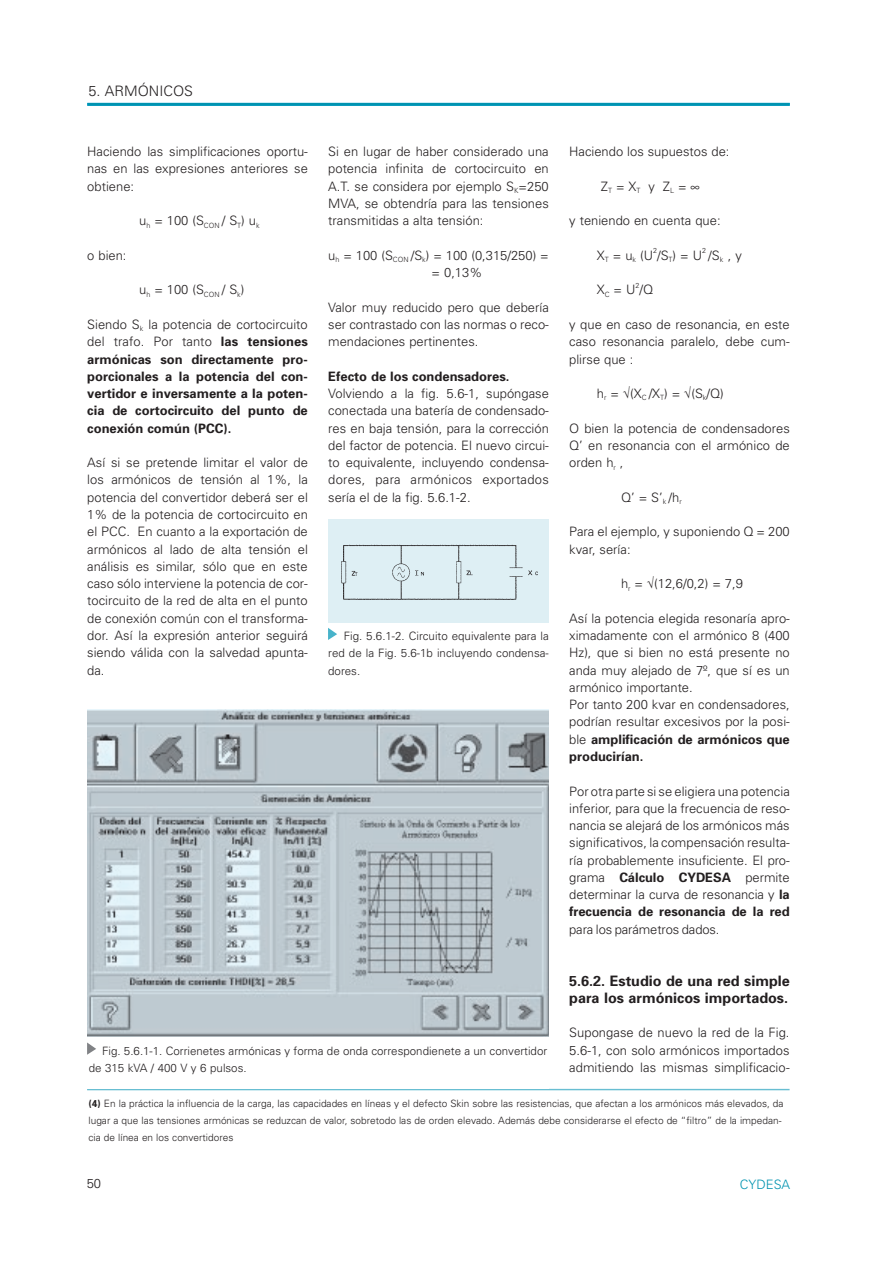
<style>
.page{position:relative;width:893px;height:1263px;background:#fff}
.page>*{position:absolute;margin:0;border:0;box-sizing:border-box;transform-origin:0 0}
.t1{font:700 14.4px/17.2px "Univers";color:#231f20}
.t2{font:300 14.4px "Univers";color:#231f20}
.t3{font:300 12.9px/17.2px "Univers";color:#231f20;text-align:justify}
.t4{font:700 12.9px/17.2px "Univers";color:#231f20;text-align:justify}
.t5{font:300 12.9px "Univers";color:#0093b0}
.t6{font:300 11.55px/17.2px "Univers";color:#231f20;text-align:justify}
.t7{font:300 10.05px/17.2px "Univers";color:#231f20}
.t8{font:300 7.2px "Univers";color:#231f20}
.s1{font-weight:300}
.s2{font-weight:700}
</style>
<div class="page">
<hr style="left:87px;top:103px;width:702px;height:3px;background:#0093b0">
<hr style="left:87px;top:1089px;width:702px;height:1px;background:#68bed2">
<img style="left:87px;top:710px;width:461px;height:327px">
<svg style="left:87px;top:1042px;width:9px;height:13px"></svg>
<div style="left:328px;top:519px;width:220px;height:104px;background:#deeff4"></div>
<img style="left:342px;top:544px;width:196px;height:56px">
<svg style="left:328px;top:628px;width:9px;height:12px"></svg>
<p class="t2" style="left:88px;top:85px;width:106px">5. ARMÓNICOS</p>
<p class="t3" style="left:87px;top:144px;width:222px">Haciendo las simplificaciones oportu&shy;nas en las expresiones anteriores se obtiene:</p>
<p class="t3" style="left:139px;top:213px;width:122px">u<sub>h</sub> = 100 (S<sub>CON</sub> / S<sub>T</sub>) u<sub>k</sub></p>
<p class="t3" style="left:87px;top:248px;width:41px">o bien:</p>
<p class="t3" style="left:139px;top:282px;width:107px">u<sub>h</sub> = 100 (S<sub>CON</sub> / S<sub>k</sub>)</p>
<p class="t4" style="left:87px;top:317px;width:222px"><span class="s1">Siendo S</span><sub>k</sub> <span class="s1">la potencia de cortocircuito del trafo. Por tanto</span> las tensiones armónicas son directamente pro&shy;porcionales a la potencia del con&shy;vertidor e inversamente a la poten&shy;cia de cortocircuito del punto de conexión común (PCC).</p>
<p class="t3" style="left:87px;top:455px;width:222px">Así si se pretende limitar el valor de los armónicos de tensión al 1%, la potencia del convertidor deberá ser el 1% de la potencia de cortocircuito en el PCC. En cuanto a la exportación de armónicos al lado de alta tensión el análisis es similar, sólo que en este caso sólo interviene la potencia de cor&shy;tocircuito de la red de alta en el punto de conexión común con el transforma&shy;dor. Así la expresión anterior seguirá siendo válida con la salvedad apunta&shy;da.</p>
<p class="t3" style="left:328px;top:144px;width:222px">Si en lugar de haber considerado una potencia infinita de cortocircuito en A.T. se considera por ejemplo S<sub>K</sub>=250<br>MVA, se obtendría para las tensiones transmitidas a alta tensión:</p>
<p class="t3" style="left:431px;top:248px;width:119px;text-indent:-103px">u<sub>h</sub> = 100 (S<sub>CON</sub> /S<sub>k</sub>) = 100 (0,315/250) = = 0,13%</p>
<p class="t3" style="left:328px;top:300px;width:222px">Valor muy reducido pero que debería ser contrastado con las normas o reco&shy;mendaciones pertinentes.</p>
<p class="t4" style="left:328px;top:369px;width:183px">Efecto de los condensadores.</p>
<p class="t3" style="left:328px;top:386px;width:222px">Volviendo a la fig. 5.6-1, supóngase conectada una batería de condensado&shy;res en baja tensión, para la corrección del factor de potencia. El nuevo circui&shy;to equivalente, incluyendo condensa&shy;dores, para armónicos exportados sería el de la fig. 5.6.1-2.</p>
<p class="t6" style="left:328px;top:628px;width:222px;text-indent:15px">Fig. 5.6.1-2. Circuito equivalente para la red de la Fig. 5.6-1b incluyendo condensa&shy;dores.</p>
<p class="t6" style="left:89px;top:1043px;width:460px;text-indent:13px">Fig. 5.6.1-1. Corrienetes armónicas y forma de onda correspondienete a un convertidor de 315 kVA / 400 V y 6 pulsos.</p>
<p class="t3" style="left:569px;top:144px;width:162px">Haciendo los supuestos de:</p>
<p class="t3" style="left:601px;top:179px;width:100px">Z<sub>T</sub> = X<sub>T</sub> y Z<sub>L</sub> = ∞</p>
<p class="t3" style="left:569px;top:213px;width:153px">y teniendo en cuenta que:</p>
<p class="t3" style="left:597px;top:248px;width:107px">X<sub>T</sub> = u<sub>k</sub> (U /S<sub>T</sub>) = U</p>
<p class="t8" style="left:653px;top:248px;width:6px">2</p>
<p class="t8" style="left:702px;top:248px;width:6px">2</p>
<p class="t3" style="left:708px;top:248px;width:35px">/S<sub>k</sub> , y</p>
<p class="t8" style="left:635px;top:283px;width:6px">2</p>
<p class="t3" style="left:569px;top:317px;width:222px">y que en caso de resonancia, en este caso resonancia paralelo, debe cum&shy;plirse que :</p>
<p class="t3" style="left:597px;top:386px;width:128px">h<sub>r</sub> = √(X<sub>C</sub> /X<sub>T</sub>) = √(S<sub>k</sub>/Q)</p>
<p class="t3" style="left:569px;top:421px;width:222px">O bien la potencia de condensadores Q’ en resonancia con el armónico de orden h<sub>r</sub> ,</p>
<p class="t3" style="left:621px;top:490px;width:62px">Q’ = S’<sub>k</sub> /h<sub>r</sub></p>
<p class="t3" style="left:569px;top:524px;width:222px">Para el ejemplo, y suponiendo Q = 200 kvar, sería:</p>
<p class="t3" style="left:621px;top:576px;width:123px">h<sub>r</sub> = √(12,6/0,2) = 7,9</p>
<p class="t3" style="left:569px;top:611px;width:222px;text-align:left">Así la potencia elegida resonaría apro&shy;ximadamente con el armónico 8 (400<br>Hz), que si bien no está presente no anda muy alejado de 7º, que sí es un armónico importante.<br>Por tanto 200 kvar en condensadores, podrían resultar excesivos por la posi&shy;ble <span class="s2">amplificación de armónicos que producirían.</span></p>
<p class="t3" style="left:569px;top:784px;width:222px">Por otra parte si se eligiera una potencia inferior, para que la frecuencia de reso&shy;nancia se alejará de los armónicos más significativos, la compensación resulta&shy;ría probablemente insuficiente. El pro&shy;grama <span class="s2">Cálculo CYDESA</span> permite determinar la curva de resonancia y <span class="s2">la frecuencia de resonancia de la red</span></p>
<p class="t3" style="left:569px;top:922px;width:152px">para los parámetros dados.</p>
<p class="t1" style="left:569px;top:973px;width:222px">5.6.2. Estudio de una red simple para los armónicos importados.</p>
<p class="t3" style="left:569px;top:1025px;width:222px">Supongase de nuevo la red de la Fig.<br>5.6-1, con solo armónicos importados admitiendo las mismas simplificacio-</p>
<p class="t3" style="left:597px;top:282px;width:58px">X<sub>C</sub> = U /Q</p>
<p class="t7" style="left:88px;top:1095px;width:696px"><span class="s2">(4)</span> En la práctica la influencia de la carga, las capacidades en líneas y el defecto Skin sobre las resistencias, que afectan a los armónicos más elevados, da lugar a que las tensiones armónicas se reduzcan de valor, sobretodo las de orden elevado. Además debe considerarse el efecto de “filtro” de la impedan&shy;cia de línea en los convertidores</p>
<p class="t3" style="left:87px;top:1176px;width:16px">50</p>
<p class="t5" style="left:739px;top:1179px;width:52px">CYDESA</p>
</div>
